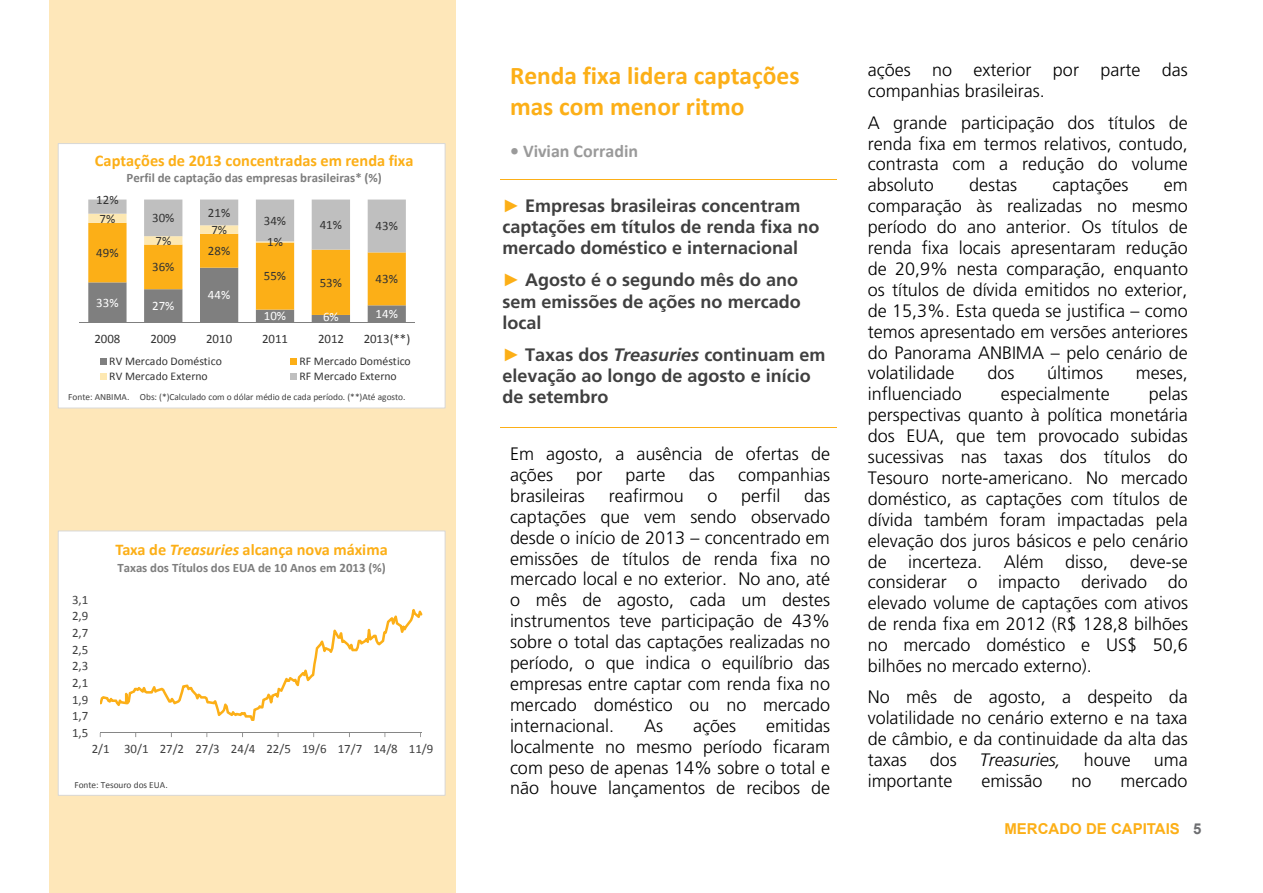
<style>
.page{position:relative;width:1263px;height:893px;background:#fff}
.page>*{position:absolute;margin:0;border:0;box-sizing:border-box;transform-origin:0 0}
.t1{font:700 25.5px/31.2px "Calibri";color:#fcaf17}
.t2{font:300 18px/20.9px "Frutiger";color:#000;text-align:justify}
.t3{font:700 18px/21.3px "Frutiger";color:#404040}
.t4{font:700 18px "Calibri";color:#9a9a9a}
.t5{font:italic 300 18px "Frutiger";color:#000}
.t6{font:700 16.35px "Calibri";color:#fcaf17}
.t7{font:700 15px "Arial";color:#fcaf17}
.t8{font:700 12.9px "Calibri";color:#7e7e7e}
.t9{font:12.9px "Calibri";letter-spacing:.005em;color:#333}
.t10{font:12.9px "Calibri";letter-spacing:-.01em;color:#404040}
.t11{font:12.9px "Calibri";letter-spacing:.005em;color:#fff}
.t12{font:11.7px "Calibri";color:#333}
.t13{font:9.3px "Calibri";color:#404040}
.s1{font-style:italic}
.s2{font-family:"Arial";color:#fcaf17}
.s3{color:#6d6e71}
</style>
<div class="page">
<div style="left:49px;top:0;width:406px;height:893px;background:#fee7b9"></div>
<hr style="left:500px;top:179px;width:337px;height:1px;background:#fcaf17">
<hr style="left:500px;top:427px;width:337px;height:1px;background:#fcaf17">
<div style="left:58px;top:144px;width:387px;height:264px;background:#fff"></div>
<svg style="left:88px;top:200px;width:318px;height:122px"></svg>
<hr style="left:79px;top:322px;width:336px;height:1px;background:#7f7f7f">
<svg style="left:100px;top:359px;width:6px;height:6px"></svg>
<div style="left:290px;top:359px;width:7px;height:6px;background:#fcaf17"></div>
<div style="left:100px;top:373px;width:6px;height:7px;background:#fde8b2"></div>
<div style="left:290px;top:373px;width:7px;height:7px;background:#bfbfbf"></div>
<div style="left:58px;top:143px;width:387px;height:265px;border:1px solid #d8d8d8"></div>
<div style="left:58px;top:531px;width:387px;height:264px;background:#fff"></div>
<hr style="left:100px;top:733px;width:322px;height:1px;background:#868686">
<svg style="left:100px;top:609px;width:323px;height:112px"></svg>
<div style="left:58px;top:531px;width:387px;height:264px;border:1px solid #d8d8d8"></div>
<p class="t6" style="left:95px;top:150px;width:320px">Captações de 2013 concentradas em renda fixa</p>
<p class="t8" style="left:127px;top:170px;width:257px">Perfil de captação das empresas brasileiras* (%)</p>
<p class="t9" style="left:96px;top:192px;width:24px">12%</p>
<p class="t9" style="left:100px;top:210px;width:17px">7%</p>
<p class="t9" style="left:96px;top:244px;width:24px">49%</p>
<p class="t9" style="left:152px;top:210px;width:24px">30%</p>
<p class="t9" style="left:155px;top:232px;width:17px">7%</p>
<p class="t9" style="left:152px;top:259px;width:24px">36%</p>
<p class="t11" style="left:96px;top:294px;width:24px">33%</p>
<p class="t11" style="left:152px;top:298px;width:24px">27%</p>
<p class="t9" style="left:208px;top:204px;width:24px">21%</p>
<p class="t9" style="left:211px;top:221px;width:17px">7%</p>
<p class="t9" style="left:208px;top:243px;width:24px">28%</p>
<p class="t11" style="left:208px;top:287px;width:24px">44%</p>
<p class="t9" style="left:264px;top:212px;width:24px">34%</p>
<p class="t9" style="left:320px;top:216px;width:24px">41%</p>
<p class="t9" style="left:376px;top:218px;width:24px">43%</p>
<p class="t9" style="left:267px;top:234px;width:17px">1%</p>
<p class="t9" style="left:264px;top:268px;width:24px">55%</p>
<p class="t9" style="left:320px;top:274px;width:24px">53%</p>
<p class="t9" style="left:376px;top:271px;width:24px">43%</p>
<p class="t11" style="left:264px;top:308px;width:24px">10%</p>
<p class="t11" style="left:323px;top:308px;width:17px">6%</p>
<p class="t11" style="left:376px;top:306px;width:24px">14%</p>
<p class="t9" style="left:94px;top:330px;width:27px">2008</p>
<p class="t9" style="left:150px;top:330px;width:27px">2009</p>
<p class="t9" style="left:206px;top:330px;width:27px">2010</p>
<p class="t9" style="left:262px;top:330px;width:27px">2011</p>
<p class="t9" style="left:318px;top:330px;width:27px">2012</p>
<p class="t9" style="left:364px;top:330px;width:48px">2013(**)</p>
<p class="t12" style="left:109px;top:354px;width:114px">RV Mercado Doméstico</p>
<p class="t12" style="left:300px;top:354px;width:113px">RF Mercado Doméstico</p>
<p class="t12" style="left:109px;top:369px;width:100px">RV Mercado Externo</p>
<p class="t12" style="left:300px;top:369px;width:99px">RF Mercado Externo</p>
<p class="t13" style="left:68px;top:391px;width:339px">Fonte: ANBIMA. Obs: (*)Calculado com o dólar médio de cada período. (**)Até agosto.</p>
<p class="t10" style="left:72px;top:591px;width:18px">3,1</p>
<p class="t10" style="left:72px;top:608px;width:18px">2,9</p>
<p class="t10" style="left:72px;top:625px;width:18px">2,7</p>
<p class="t10" style="left:72px;top:641px;width:18px">2,5</p>
<p class="t10" style="left:72px;top:658px;width:18px">2,3</p>
<p class="t10" style="left:72px;top:674px;width:18px">2,1</p>
<p class="t10" style="left:72px;top:691px;width:18px">1,9</p>
<p class="t10" style="left:72px;top:708px;width:18px">1,7</p>
<p class="t10" style="left:72px;top:724px;width:18px">1,5</p>
<p class="t6" style="left:116px;top:539px;width:274px">Taxa de <span class="s1">Treasuries</span> alcança nova máxima</p>
<p class="t8" style="left:117px;top:559px;width:270px">Taxas dos Títulos dos EUA de 10 Anos em 2013 (%)</p>
<p class="t10" style="left:92px;top:741px;width:343px">2/1 30/1 27/2 27/3 24/4 22/5 19/6 17/7 14/8 11/9</p>
<p class="t13" style="left:74px;top:779px;width:95px">Fonte: Tesouro dos EUA.</p>
<h1 class="t1" style="left:510px;top:60px;width:291px">Renda fixa lidera captações mas com menor ritmo</h1>
<p class="t4" style="left:510px;top:140px;width:130px">• Vivian Corradin</p>
<p class="t3" style="left:502px;top:195px;width:319px"><span class="s2">►</span> Empresas brasileiras concentram captações em títulos de renda fixa no mercado doméstico e internacional</p>
<p class="t3" style="left:502px;top:269px;width:300px"><span class="s2">►</span> Agosto é o segundo mês do ano sem emissões de ações no mercado local</p>
<p class="t3" style="left:502px;top:344px;width:324px"><span class="s2">►</span> Taxas dos <span class="s1">Treasuries</span> continuam em elevação ao longo de agosto e início de setembro</p>
<p class="t2" style="left:510px;top:444px;width:322px">Em agosto, a ausência de ofertas de ações</p>
<p class="t2" style="left:576px;top:465px;width:28px">por</p>
<p class="t2" style="left:626px;top:465px;width:41px">parte</p>
<p class="t2" style="left:689px;top:465px;width:28px">das</p>
<p class="t2" style="left:738px;top:465px;width:94px">companhias</p>
<p class="t2" style="left:510px;top:485px;width:76px">brasileiras</p>
<p class="t2" style="left:609px;top:485px;width:76px">reafirmou</p>
<p class="t2" style="left:707px;top:485px;width:12px">o</p>
<p class="t2" style="left:741px;top:485px;width:41px">perfil</p>
<p class="t2" style="left:510px;top:485px;width:322px;text-indent:294px">das captações que vem sendo observado desde o início de 2013 – concentrado em emissões de títulos de renda fixa no mercado local e no exterior. No ano, até o mês de agosto, cada um destes instrumentos teve participação de 43% sobre o total das captações realizadas no período, o que indica o equilíbrio das empresas entre captar com renda fixa no mercado doméstico ou no mercado internacional.</p>
<p class="t2" style="left:510px;top:715px;width:322px;text-indent:256px">emitidas localmente no mesmo período ficaram com peso de apenas 14% sobre o total e não houve lançamentos de recibos de</p>
<p class="t2" style="left:644px;top:715px;width:21px">As</p>
<p class="t2" style="left:693px;top:715px;width:45px">ações</p>
<p class="t2" style="left:868px;top:60px;width:322px">ações no exterior por parte das companhias brasileiras.</p>
<p class="t2" style="left:868px;top:112px;width:322px">A grande participação dos títulos de renda fixa em termos relativos, contudo, contrasta com a redução do volume absoluto</p>
<p class="t2" style="left:969px;top:175px;width:50px">destas</p>
<p class="t2" style="left:1052px;top:175px;width:77px">captações</p>
<p class="t2" style="left:868px;top:175px;width:322px;text-indent:296px">em comparação às realizadas no mesmo período do ano anterior. Os títulos de renda fixa locais apresentaram redução de 20,9% nesta comparação, enquanto os títulos de dívida emitidos no exterior, de 15,3%. Esta queda se justifica – como temos apresentado em versões anteriores do Panorama ANBIMA – pelo cenário de volatilidade</p>
<p class="t2" style="left:987px;top:363px;width:28px">dos</p>
<p class="t2" style="left:1047px;top:363px;width:57px">últimos</p>
<p class="t2" style="left:1136px;top:363px;width:53px">meses,</p>
<p class="t2" style="left:868px;top:384px;width:96px">influenciado</p>
<p class="t2" style="left:1001px;top:384px;width:110px">especialmente</p>
<p class="t2" style="left:868px;top:384px;width:322px;text-indent:281px">pelas perspectivas quanto à política monetária dos EUA, que tem provocado subidas sucessivas nas taxas dos títulos do Tesouro norte-americano. No mercado doméstico, as captações com títulos de dívida também foram impactadas pela elevação dos juros básicos e pelo cenário de incerteza. Além disso, deve-se considerar o impacto derivado do elevado volume de captações com ativos de renda fixa em 2012 (R$ 128,8 bilhões no mercado doméstico e US$ 50,6 bilhões no mercado externo).</p>
<p class="t2" style="left:868px;top:687px;width:322px">No mês de agosto, a despeito da volatilidade no cenário externo e na taxa de câmbio, e da continuidade da alta das taxas</p>
<p class="t2" style="left:930px;top:750px;width:29px">dos</p>
<p class="t5" style="left:980px;top:750px;width:83px">Treasuries,</p>
<p class="t2" style="left:1084px;top:750px;width:48px">houve</p>
<p class="t2" style="left:1154px;top:750px;width:35px">uma</p>
<p class="t2" style="left:868px;top:771px;width:86px">importante</p>
<p class="t2" style="left:981px;top:771px;width:62px">emissão</p>
<p class="t2" style="left:1071px;top:771px;width:21px">no</p>
<p class="t2" style="left:1120px;top:771px;width:68px">mercado</p>
<p class="t7" style="left:1004px;top:819px;width:199px">MERCADO DE CAPITAIS <span class="s3">5</span></p>
</div>
